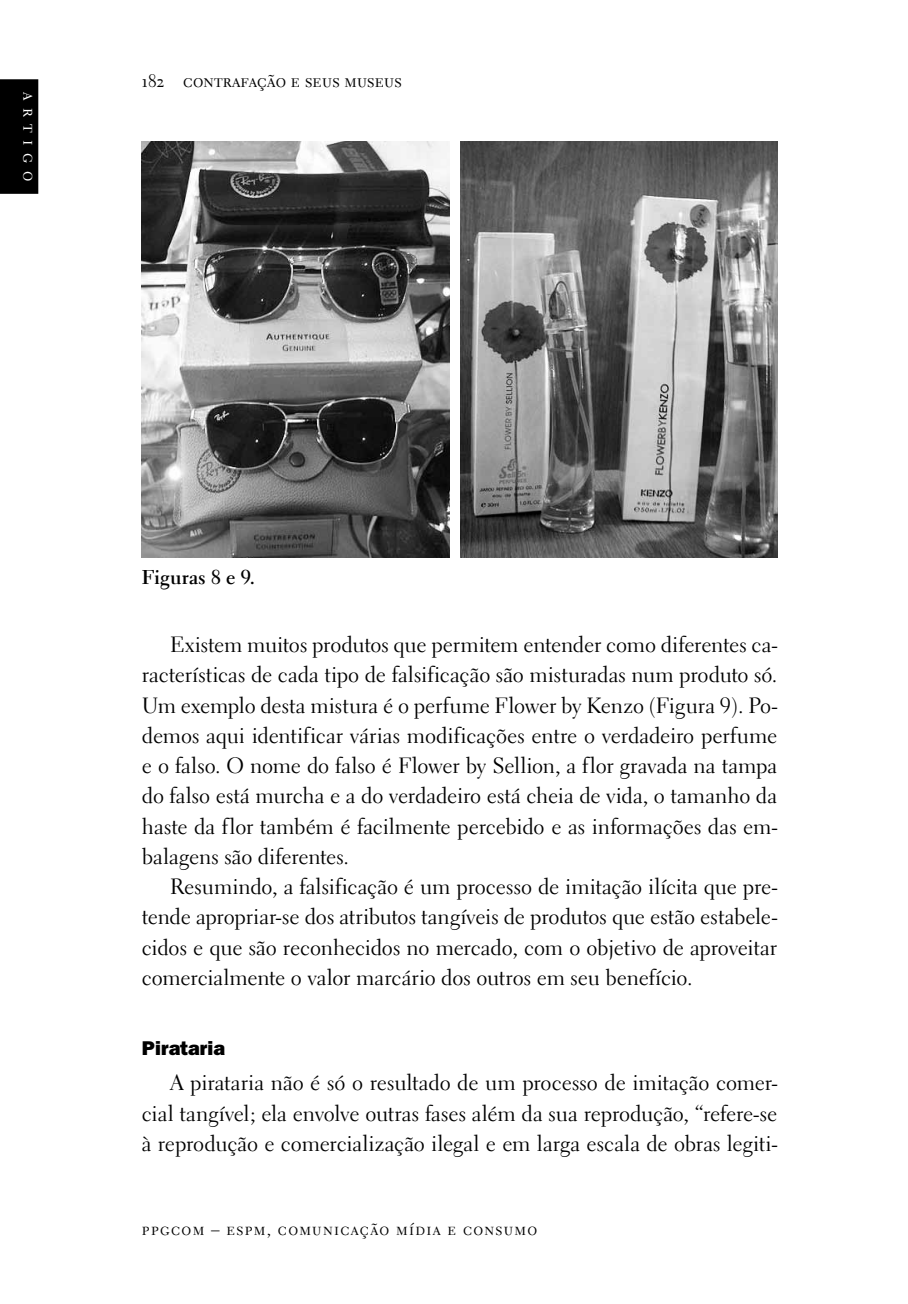
<style>
.page{position:relative;width:908px;height:1304px;background:#fff}
.page>*{position:absolute;margin:0;border:0;box-sizing:border-box;transform-origin:0 0}
.t1{font:22px/30.2px "Electra LH";letter-spacing:-.005em;color:#000;text-align:justify}
.t2{font:700 20px "Electra LH";letter-spacing:.01em;color:#000}
.t3{font:800 20px "Franklin Gothic";color:#000}
.t4{font:18px "Electra LH Regular SC";letter-spacing:.01em;color:#000}
.t5{font:18px "Electra LH Regular SC";color:#fff}
.t6{font:17px "Electra LH Regular SC";letter-spacing:.075em;color:#000}
</style>
<div class="page">
<div style="left:0;top:79px;width:38px;height:115px;background:#000"></div>
<img style="left:142px;top:142px;width:307px;height:415px">
<img style="left:460px;top:142px;width:317px;height:415px">
<p class="t5" style="left:40px;top:92px;width:91px;rotate:90deg">a r t i g o</p>
<p class="t4" style="left:142px;top:70px;width:261px">182 contrafação e seus museus</p>
<p class="t2" style="left:142px;top:565px;width:115px">Figuras 8 e 9.</p>
<p class="t1" style="left:142px;top:629px;width:636px;text-indent:28px">Existem muitos produtos que permitem entender como diferentes ca&shy;racterísticas de cada tipo de falsificação são misturadas num produto só.<br>Um exemplo desta mistura é o perfume Flower by Kenzo (Figura 9). Po&shy;demos aqui identificar várias modificações entre o verdadeiro perfume e o falso. O nome do falso é Flower by Sellion, a flor gravada na tampa do falso está murcha e a do verdadeiro está cheia de vida, o tamanho da haste da flor também é facilmente percebido e as informações das em&shy;balagens são diferentes.</p>
<p class="t1" style="left:142px;top:871px;width:636px;text-indent:28px">Resumindo, a falsificação é um processo de imitação ilícita que pre&shy;tende apropriar-se dos atributos tangíveis de produtos que estão estabele&shy;cidos e que são reconhecidos no mercado, com o objetivo de aproveitar comercialmente o valor marcário dos outros em seu benefício.</p>
<p class="t3" style="left:142px;top:1036px;width:85px">Pirataria</p>
<p class="t1" style="left:142px;top:1068px;width:636px;text-indent:28px">A pirataria não é só o resultado de um processo de imitação comer&shy;cial tangível; ela envolve outras fases além da sua reprodução, “refere-se à reprodução e comercialização ilegal e em larga escala de obras legiti-</p>
<p class="t6" style="left:142px;top:1219px;width:396px">ppgcom – espm, comunicação mídia e consumo</p>
</div>
